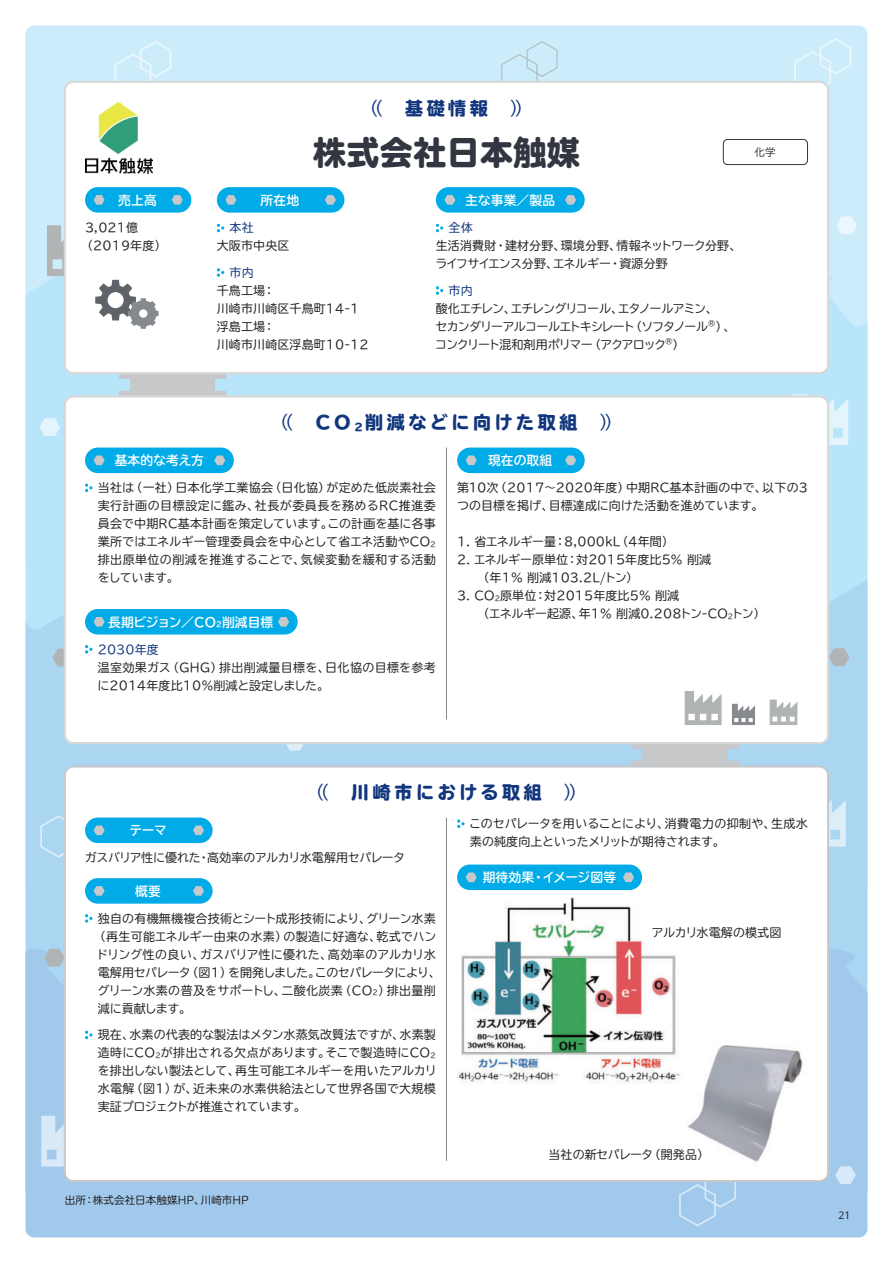
<style>
.page{position:relative;width:893px;height:1263px;background:#fff}
.page>*{position:absolute;margin:0;border:0;box-sizing:border-box;transform-origin:0 0}
.t1{font:800 33px "TBUDR Go Std";letter-spacing:.01em;color:#323640}
.t2{font:800 18px "TBUDR Go Std";letter-spacing:.2em;color:#11367e}
.t3{font:18px "TBUDR Go Std";color:#11367e}
.t4{font:700 12.75px "TBUDR Go Std";letter-spacing:.01em;color:#fff}
.t5{font:12px/18px "TBUDR Go Std";letter-spacing:.005em;color:#231f20}
.t6{font:12px/18px "TBUDR Go Std";letter-spacing:-.08em;color:#231f20}
.t7{font:12px "TBUDR Go Std";letter-spacing:-.06em;color:#231f20}
.t8{font:12px "TBUDR Go Std";letter-spacing:.025em;color:#231f20}
.t9{font:12px "TBUDR Go Std";letter-spacing:-.03em;color:#231f20}
.t10{font:12px "TBUDR Go Std";letter-spacing:.01em;color:#11367e}
.t11{font:12px "TBUDR Go Std";letter-spacing:-.015em;color:#231f20}
.t12{font:12px "TBUDR Go Std";letter-spacing:-.025em;color:#231f20}
.t13{font:10.5px "TBUDR Go Std";letter-spacing:.01em;color:#231f20}
.t14{font:10.5px "Open Sans";color:#231f20}
.t15{font:10.5px "TBUDR Go Std";color:#323640}
.s1{font-weight:800}
.s2{font-weight:400}
.s3{font-size:7.05px}
.s4{font-size:7.5px}
</style>
<div class="page">
<div style="left:26px;top:26px;width:841px;height:244px;background:#ccecfb"></div>
<div style="left:26px;top:270px;width:841px;height:303px;background:#b9e5fa"></div>
<svg style="left:26px;top:573px;width:841px;height:375px;background:#abd6f2"></svg>
<div style="left:26px;top:948px;width:841px;height:289px;background:#a0c9eb"></div>
<svg style="left:793px;top:394px;width:55px;height:51px"></svg>
<svg style="left:829px;top:796px;width:17px;height:50px"></svg>
<svg style="left:41px;top:1116px;width:23px;height:50px"></svg>
<svg style="left:53px;top:649px;width:11px;height:17px"></svg>
<svg style="left:829px;top:648px;width:20px;height:18px"></svg>
<svg style="left:44px;top:949px;width:20px;height:18px"></svg>
<svg style="left:285px;top:744px;width:20px;height:7px"></svg>
<svg style="left:835px;top:1166px;width:21px;height:18px"></svg>
<svg style="left:40px;top:418px;width:20px;height:18px"></svg>
<svg style="left:836px;top:216px;width:21px;height:18px"></svg>
<svg style="left:501px;top:41px;width:57px;height:40px;background:#c9e7f5"></svg>
<svg style="left:679px;top:1182px;width:57px;height:44px;background:#a7ccec"></svg>
<svg style="left:794px;top:38px;width:57px;height:55px;background:#cfedfb"></svg>
<svg style="left:114px;top:41px;width:57px;height:40px;background:#cfedfb"></svg>
<div style="left:642px;top:737px;width:86px;height:36px;background:#c7c8ca"></div>
<div style="left:631px;top:761px;width:108px;height:23px;background:#c7c8ca"></div>
<div style="left:631px;top:725px;width:108px;height:24px;background:#c7c8ca"></div>
<div style="left:130px;top:367px;width:85px;height:36px;background:#c7c8ca"></div>
<div style="left:119px;top:391px;width:107px;height:24px;background:#c7c8ca"></div>
<div style="left:119px;top:355px;width:107px;height:24px;background:#c7c8ca"></div>
<div style="left:65px;top:396px;width:763px;height:347px;background:#fff;border-radius:9px"></div>
<div style="left:64px;top:395px;width:765px;height:349px;border:2px solid #d8d9d7;border-radius:9px"></div>
<div style="left:65px;top:766px;width:763px;height:415px;background:#fff;border-radius:9px"></div>
<div style="left:64px;top:765px;width:765px;height:417px;border:2px solid #c7c8ca;border-radius:9px"></div>
<div style="left:65px;top:82px;width:763px;height:291px;background:#fff;border-radius:9px"></div>
<div style="left:64px;top:81px;width:765px;height:293px;border:2px solid #d8d9d7;border-radius:9px"></div>
<div style="left:723px;top:139px;width:85px;height:26px;border:1px solid #323640;border-radius:4px"></div>
<div style="left:217px;top:187px;width:127px;height:26px;background:#00abe7;border-radius:13px"></div>
<svg style="left:225px;top:195px;width:11px;height:10px"></svg>
<svg style="left:325px;top:195px;width:11px;height:10px"></svg>
<svg style="left:436px;top:224px;width:7px;height:8px"></svg>
<svg style="left:436px;top:286px;width:7px;height:9px"></svg>
<svg style="left:217px;top:224px;width:7px;height:8px"></svg>
<svg style="left:217px;top:268px;width:7px;height:9px"></svg>
<div style="left:85px;top:187px;width:106px;height:26px;background:#00abe7;border-radius:13px"></div>
<svg style="left:94px;top:195px;width:11px;height:10px"></svg>
<svg style="left:172px;top:195px;width:11px;height:10px"></svg>
<img style="left:85px;top:102px;width:67px;height:72px">
<div style="left:436px;top:187px;width:149px;height:26px;background:#00abe7;border-radius:13px"></div>
<svg style="left:444px;top:195px;width:11px;height:10px"></svg>
<svg style="left:565px;top:195px;width:11px;height:10px"></svg>
<div style="left:457px;top:448px;width:128px;height:25px;background:#00abe7;border-radius:13px"></div>
<svg style="left:466px;top:455px;width:11px;height:10px"></svg>
<svg style="left:565px;top:455px;width:11px;height:10px"></svg>
<svg style="left:85px;top:484px;width:7px;height:8px"></svg>
<div style="left:85px;top:448px;width:149px;height:25px;background:#00abe7;border-radius:13px"></div>
<svg style="left:94px;top:455px;width:11px;height:10px"></svg>
<svg style="left:214px;top:455px;width:11px;height:10px"></svg>
<svg style="left:85px;top:645px;width:7px;height:8px"></svg>
<div style="left:85px;top:609px;width:213px;height:25px;background:#00abe7;border-radius:13px"></div>
<svg style="left:94px;top:617px;width:11px;height:10px"></svg>
<svg style="left:278px;top:617px;width:11px;height:10px"></svg>
<hr style="left:446px;top:448px;width:1px;height:271px;background:#868a8e">
<div style="left:85px;top:817px;width:128px;height:26px;background:#00abe7;border-radius:13px"></div>
<svg style="left:40px;top:802px;width:65px;height:56px"></svg>
<svg style="left:193px;top:825px;width:11px;height:10px"></svg>
<svg style="left:85px;top:914px;width:7px;height:9px"></svg>
<svg style="left:85px;top:1031px;width:7px;height:8px"></svg>
<div style="left:85px;top:878px;width:128px;height:26px;background:#00abe7;border-radius:13px"></div>
<svg style="left:94px;top:886px;width:11px;height:10px"></svg>
<svg style="left:193px;top:886px;width:11px;height:10px"></svg>
<hr style="left:446px;top:817px;width:1px;height:344px;background:#868a8e">
<div style="left:457px;top:864px;width:185px;height:26px;background:#00abe7;border-radius:13px"></div>
<svg style="left:466px;top:872px;width:11px;height:10px"></svg>
<svg style="left:623px;top:872px;width:11px;height:10px"></svg>
<img style="left:686px;top:1045px;width:117px;height:117px">
<img style="left:457px;top:897px;width:230px;height:192px">
<svg style="left:457px;top:819px;width:8px;height:9px"></svg>
<svg style="left:47px;top:225px;width:112px;height:104px"></svg>
<svg style="left:685px;top:691px;width:37px;height:34px"></svg>
<svg style="left:732px;top:704px;width:23px;height:21px"></svg>
<svg style="left:770px;top:699px;width:27px;height:26px"></svg>
<p class="t4" style="left:118px;top:190px;width:40px">売上高</p>
<p class="t5" style="left:81px;top:219px;width:87px;text-indent:4px">3,021億（2019年度）</p>
<h2 class="t3" style="left:360px;top:93px;width:174px">（（ <span class="s1">基礎情報</span> ））</h2>
<p class="t4" style="left:261px;top:190px;width:40px">所在地</p>
<h1 class="t1" style="left:313px;top:134px;width:268px">株式会社日本触媒</h1>
<p class="t4" style="left:465px;top:190px;width:92px">主な事業／製品</p>
<p class="t10" style="left:230px;top:218px;width:26px">本社</p>
<p class="t5" style="left:217px;top:237px;width:74px">大阪市中央区</p>
<p class="t10" style="left:230px;top:262px;width:26px">市内</p>
<p class="t5" style="left:217px;top:281px;width:153px">千鳥工場：<br>川崎市川崎区千鳥町14-1浮島工場：<br>川崎市川崎区浮島町10-12</p>
<p class="t10" style="left:449px;top:218px;width:26px">全体</p>
<p class="t5" style="left:435px;top:237px;width:308px">生活消費財・建材分野、環境分野、情報ネットワーク分野、ライフサイエンス分野、エネルギー・資源分野</p>
<p class="t10" style="left:449px;top:280px;width:26px">市内</p>
<p class="t6" style="left:435px;top:299px;width:302px">酸化エチレン、エチレングリコール、エタノールアミン、<br>セカンダリーアルコールエトキシレート（ソフタノール<sup>®</sup>）、コンクリート混和剤用ポリマー（アクアロック<sup>®</sup>）</p>
<p class="t15" style="left:754px;top:143px;width:23px">化学</p>
<p class="t4" style="left:115px;top:450px;width:91px">基本的な考え方</p>
<h2 class="t2" style="left:271px;top:412px;width:353px"><span class="s2">（（</span> CO <sub>2</sub>削減などに向けた取組 <span class="s2">））</span></h2>
<p class="t4" style="left:488px;top:450px;width:66px">現在の取組</p>
<p class="t5" style="left:98px;top:478px;width:340px;text-align:justify">当社は（一社）日本化学工業協会（日化協）が定めた低炭素社会実行計画の目標設定に鑑み、社長が委員長を務めるRC推進委員会で中期RC基本計画を策定しています。この計画を基に各事業所ではエネルギー管理委員会を中心として省エネ活動やCO<span class="s3">2</span>排出原単位の削減を推進することで、気候変動を緩和する活動をしています。</p>
<p class="t4" style="left:108px;top:611px;width:167px">長期ビジョン／CO<span class="s4">2</span>削減目標</p>
<p class="t10" style="left:98px;top:639px;width:63px">2030年度</p>
<p class="t5" style="left:98px;top:658px;width:340px">温室効果ガス（GHG）排出削減量目標を、日化協の目標を参考に2014年度比10％削減と設定しました。</p>
<p class="t5" style="left:457px;top:478px;width:352px">第１０次（2017～2020年度）中期ＲＣ基本計画の中で、以下の3つの目標を掲げ、目標達成に向けた活動を進めています。</p>
<p class="t5" style="left:457px;top:532px;width:218px">1. 省エネルギー量：8,000ｋL（4年間）</p>
<p class="t5" style="left:457px;top:550px;width:256px">2. エネルギー原単位：対2015年度比5% 削減　　（年1% 削減103.2L/トン）</p>
<p class="t5" style="left:457px;top:586px;width:310px">3. CO<span class="s3">2</span>原単位：対2015年度比5% 削減<br>　　（エネルギー起源、年1% 削減0.208トン-CO<span class="s3">2</span>トン）</p>
<p class="t4" style="left:129px;top:820px;width:39px">テーマ</p>
<h2 class="t2" style="left:307px;top:782px;width:281px"><span class="s2">（（</span> 川崎市における取組 <span class="s2">））</span></h2>
<p class="t5" style="left:469px;top:814px;width:340px">このセパレータを用いることにより、消費電力の抑制や、生成水素の純度向上といったメリットが期待されます。</p>
<p class="t9" style="left:85px;top:848px;width:322px">ガスバリア性に優れた･高効率のアルカリ水電解用セパレータ</p>
<p class="t4" style="left:135px;top:880px;width:27px">概要</p>
<p class="t5" style="left:98px;top:909px;width:340px">独自の有機無機複合技術とシート成形技術により、グリーン水素</p>
<p class="t5" style="left:94px;top:927px;width:344px">（再生可能エネルギー由来の水素）の製造に好適な、乾式でハン</p>
<p class="t5" style="left:96px;top:945px;width:341px">ドリング性の良い、ガスバリア性に優れた、高効率のアルカリ水</p>
<p class="t7" style="left:98px;top:962px;width:344px">電解用セパレータ（図1）を開発しました。このセパレータにより、</p>
<p class="t8" style="left:97px;top:980px;width:340px">グリーン水素の普及をサポートし、二酸化炭素（ＣＯ<span class="s3">2</span>）排出量削</p>
<p class="t12" style="left:98px;top:998px;width:95px">減に貢献します。</p>
<p class="t5" style="left:98px;top:1025px;width:340px;text-align:justify">現在、水素の代表的な製法はメタン水蒸気改質法ですが、水素製造時にＣＯ<span class="s3">2</span>が排出される欠点があります。そこで製造時にＣＯ<span class="s3">2</span>を排出しない製法として、再生可能エネルギーを用いたアルカリ水電解（図1）が、近未来の水素供給法として世界各国で大規模実証プロジェクトが推進されています。</p>
<p class="t13" style="left:65px;top:1191px;width:186px">出所：株式会社日本触媒HP、川崎市HP</p>
<p class="t4" style="left:483px;top:867px;width:135px">期待効果・イメージ図等</p>
<p class="t5" style="left:651px;top:923px;width:131px">アルカリ水電解の模式図</p>
<p class="t11" style="left:549px;top:1145px;width:162px">当社の新セパレータ（開発品）</p>
<p class="t14" style="left:838px;top:1209px;width:14px">21</p>
</div>
